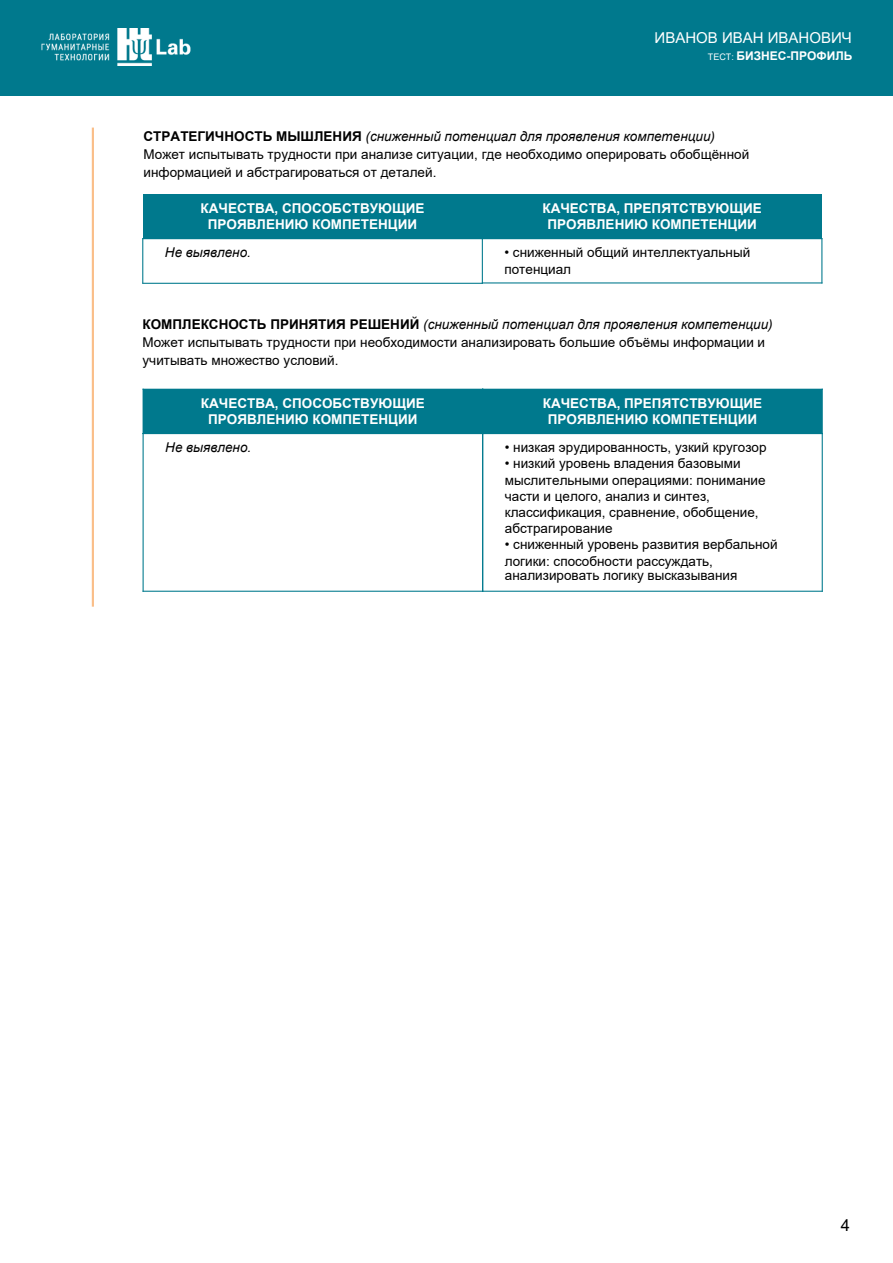
<style>
.page{position:relative;width:893px;height:1263px;background:#fff}
.page>*{position:absolute;margin:0;border:0;box-sizing:border-box;transform-origin:0 0}
.t1{font:16.5px "Arial";color:#000}
.t2{font:15px "Arial";color:#fff}
.t3{font:13.5px/16.2px "Arial";color:#000}
.t4{font:700 13.5px/16.2px "Arial";color:#fff;text-align:center}
.t5{font:italic 13.5px "Arial";color:#000}
.t6{font:700 12px "Arial";color:#fff}
.s1{font-weight:400;font-size:9px}
.s2{font-weight:700}
.s3{font-style:italic}
</style>
<div class="page">
<div style="left:0;top:0;width:893px;height:95px;background:#00798d"></div>
<img style="left:41px;top:28px;width:150px;height:38px">
<hr style="left:142px;top:239px;width:1px;height:44px;background:#00798d">
<hr style="left:143px;top:283px;width:339px;height:1px;background:#00798d">
<hr style="left:482px;top:239px;width:1px;height:44px;background:#00798d">
<hr style="left:482px;top:282px;width:340px;height:1px;background:#00798d">
<hr style="left:821px;top:239px;width:1px;height:44px;background:#00798d">
<div style="left:143px;top:389px;width:340px;height:44px;background:#00798d"></div>
<div style="left:483px;top:389px;width:339px;height:44px;background:#00798d"></div>
<hr style="left:143px;top:433px;width:1px;height:158px;background:#00798d">
<hr style="left:143px;top:591px;width:340px;height:1px;background:#00798d">
<hr style="left:143px;top:433px;width:340px;height:1px;background:#00798d">
<hr style="left:822px;top:389px;width:1px;height:44px;background:#00798d">
<hr style="left:482px;top:433px;width:1px;height:158px;background:#00798d">
<hr style="left:483px;top:591px;width:339px;height:1px;background:#00798d">
<hr style="left:822px;top:433px;width:1px;height:158px;background:#00798d">
<hr style="left:483px;top:433px;width:339px;height:1px;background:#00798d">
<hr style="left:92px;top:128px;width:2px;height:479px;background:#fabe89">
<div style="left:143px;top:194px;width:339px;height:45px;background:#00798d"></div>
<div style="left:482px;top:194px;width:340px;height:45px;background:#00798d"></div>
<p class="t2" style="left:655px;top:28px;width:199px">ИВАНОВ ИВАН ИВАНОВИЧ</p>
<p class="t6" style="left:708px;top:47px;width:146px"><span class="s1">ТЕСТ:</span> БИЗНЕС-ПРОФИЛЬ</p>
<p class="t3" style="left:144px;top:127px;width:607px;line-height:18px"><span class="s2">СТРАТЕГИЧНОСТЬ МЫШЛЕНИЯ</span> <span class="s3">(сниженный потенциал для проявления компетенции)<br></span>Может испытывать трудности при анализе ситуации, где необходимо оперировать обобщённой информацией и абстрагироваться от деталей.</p>
<p class="t4" style="left:201px;top:200px;width:225px">КАЧЕСТВА, СПОСОБСТВУЮЩИЕ<br>ПРОЯВЛЕНИЮ КОМПЕТЕНЦИИ</p>
<p class="t4" style="left:542px;top:200px;width:221px">КАЧЕСТВА, ПРЕПЯТСТВУЮЩИЕ<br>ПРОЯВЛЕНИЮ КОМПЕТЕНЦИИ</p>
<p class="t5" style="left:165px;top:244px;width:88px">Не выявлено.</p>
<p class="t3" style="left:504px;top:244px;width:247px">• сниженный общий интеллектуальный потенциал</p>
<p class="t3" style="left:143px;top:315px;width:632px;line-height:18px"><span class="s2">КОМПЛЕКСНОСТЬ ПРИНЯТИЯ РЕШЕНИЙ</span> <span class="s3">(сниженный потенциал для проявления компетенции)<br></span>Может испытывать трудности при необходимости анализировать большие объёмы информации и учитывать множество условий.</p>
<p class="t4" style="left:201px;top:395px;width:225px">КАЧЕСТВА, СПОСОБСТВУЮЩИЕ<br>ПРОЯВЛЕНИЮ КОМПЕТЕНЦИИ</p>
<p class="t4" style="left:543px;top:395px;width:221px">КАЧЕСТВА, ПРЕПЯТСТВУЮЩИЕ<br>ПРОЯВЛЕНИЮ КОМПЕТЕНЦИИ</p>
<p class="t5" style="left:165px;top:439px;width:88px">Не выявлено.</p>
<p class="t3" style="left:505px;top:439px;width:263px">• низкая эрудированность, узкий кругозор</p>
<p class="t3" style="left:505px;top:455px;width:262px">• низкий уровень владения базовыми мыслительными операциями: понимание части и целого, анализ и синтез, классификация, сравнение, обобщение, абстрагирование</p>
<p class="t3" style="left:505px;top:536px;width:274px">• сниженный уровень развития вербальной логики: способности рассуждать,</p>
<p class="t3" style="left:505px;top:567px;width:234px">анализировать логику высказывания</p>
<p class="t1" style="left:841px;top:1214px;width:11px">4</p>
</div>
